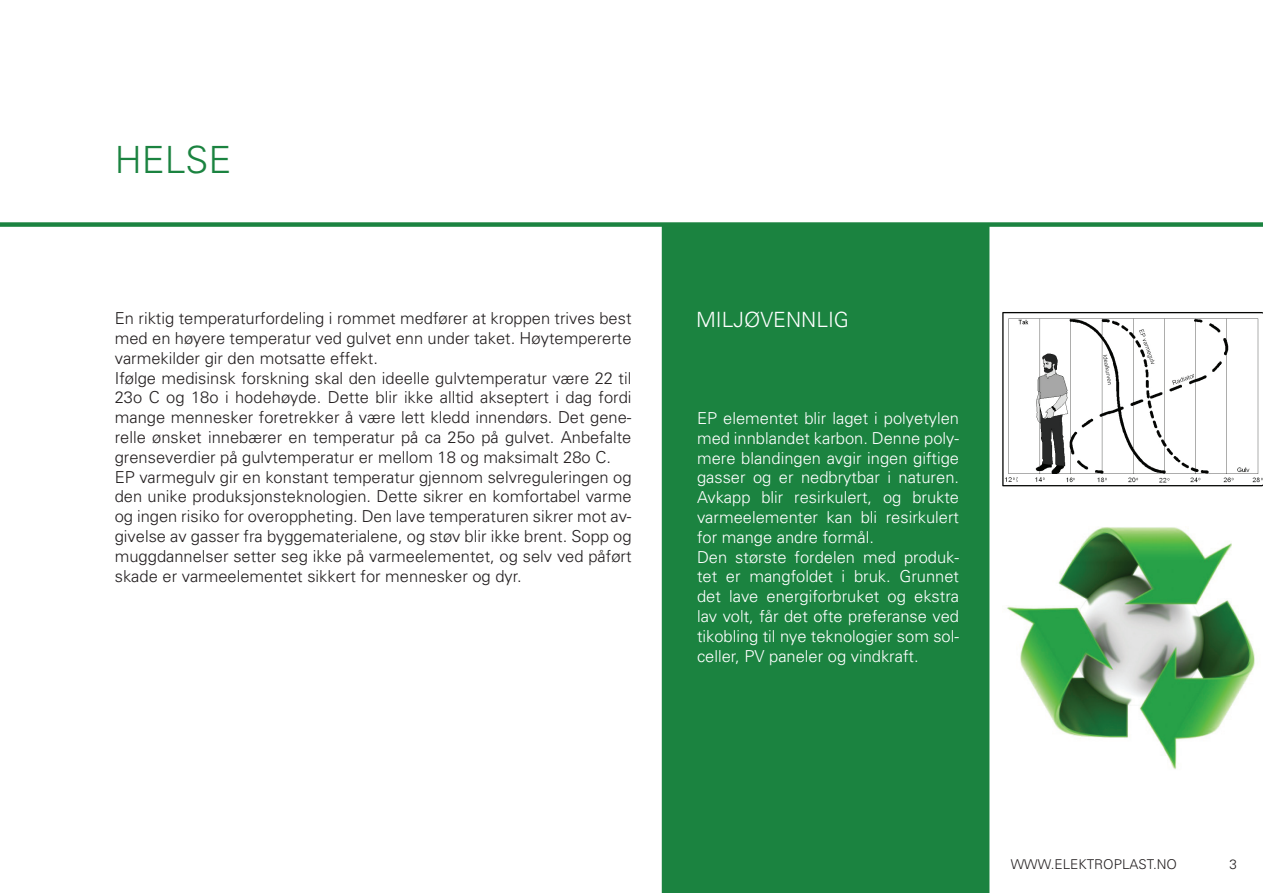
<style>
.page{position:relative;width:1263px;height:893px;background:#fff}
.page>*{position:absolute;margin:0;border:0;box-sizing:border-box;transform-origin:0 0}
.t1{font:300 37.5px "Univers";color:#1b8340}
.t2{font:300 21px "Univers";color:#fff}
.t3{font:300 16.5px/19.8px "Univers";color:#231f20}
.t4{font:300 16.5px/19.8px "Univers";color:#fff}
.t5{font:300 13.5px "Univers";color:#231f20}
</style>
<div class="page">
<div style="left:0;top:222px;width:1263px;height:5px;background:#1b8340"></div>
<img style="left:1002px;top:312px;width:261px;height:174px">
<div style="left:662px;top:227px;width:327px;height:666px;background:#1b8340"></div>
<img style="left:1007px;top:527px;width:248px;height:243px">
<h1 class="t1" style="left:115px;top:137px;width:118px">HELSE</h1>
<p class="t3" style="left:115px;top:308px;width:518px">En riktig temperaturfordeling i rommet medfører at kroppen trives best med en høyere temperatur ved gulvet enn under taket. Høytempererte varmekilder gir den motsatte effekt.<br>Ifølge medisinsk forskning skal den ideelle gulvtemperatur være 22 til 23o C og 18o i hodehøyde. Dette blir ikke alltid akseptert i dag fordi mange mennesker foretrekker å være lett kledd innendørs. Det gene&shy;relle ønsket innebærer en temperatur på ca 25o på gulvet. Anbefalte grenseverdier på gulvtemperatur er mellom 18 og maksimalt 28o C.<br>EP varmegulv gir en konstant temperatur gjennom selvreguleringen og den unike produksjonsteknologien. Dette sikrer en komfortabel varme og ingen risiko for overoppheting. Den lave temperaturen sikrer mot av&shy;givelse av gasser fra byggematerialene, og støv blir ikke brent. Sopp og muggdannelser setter seg ikke på varmeelementet, og selv ved påført skade er varmeelementet sikkert for mennesker og dyr.</p>
<p class="t2" style="left:696px;top:307px;width:154px">MILJØVENNLIG</p>
<p class="t4" style="left:697px;top:408px;width:264px">EP elementet blir laget i polyetylen med innblandet karbon. Denne poly&shy;mere blandingen avgir ingen giftige gasser og er nedbrytbar i naturen.<br>Avkapp blir resirkulert, og brukte varmeelementer kan bli resirkulert for mange andre formål.<br>Den største fordelen med produk&shy;tet er mangfoldet i bruk. Grunnet det lave energiforbruket og ekstra lav volt, får det ofte preferanse ved tikobling til nye teknologier som sol&shy;celler, PV paneler og vindkraft.</p>
<p class="t5" style="left:1011px;top:856px;width:168px">WWW.ELEKTROPLAST.NO</p>
<p class="t5" style="left:1229px;top:856px;width:9px">3</p>
</div>
